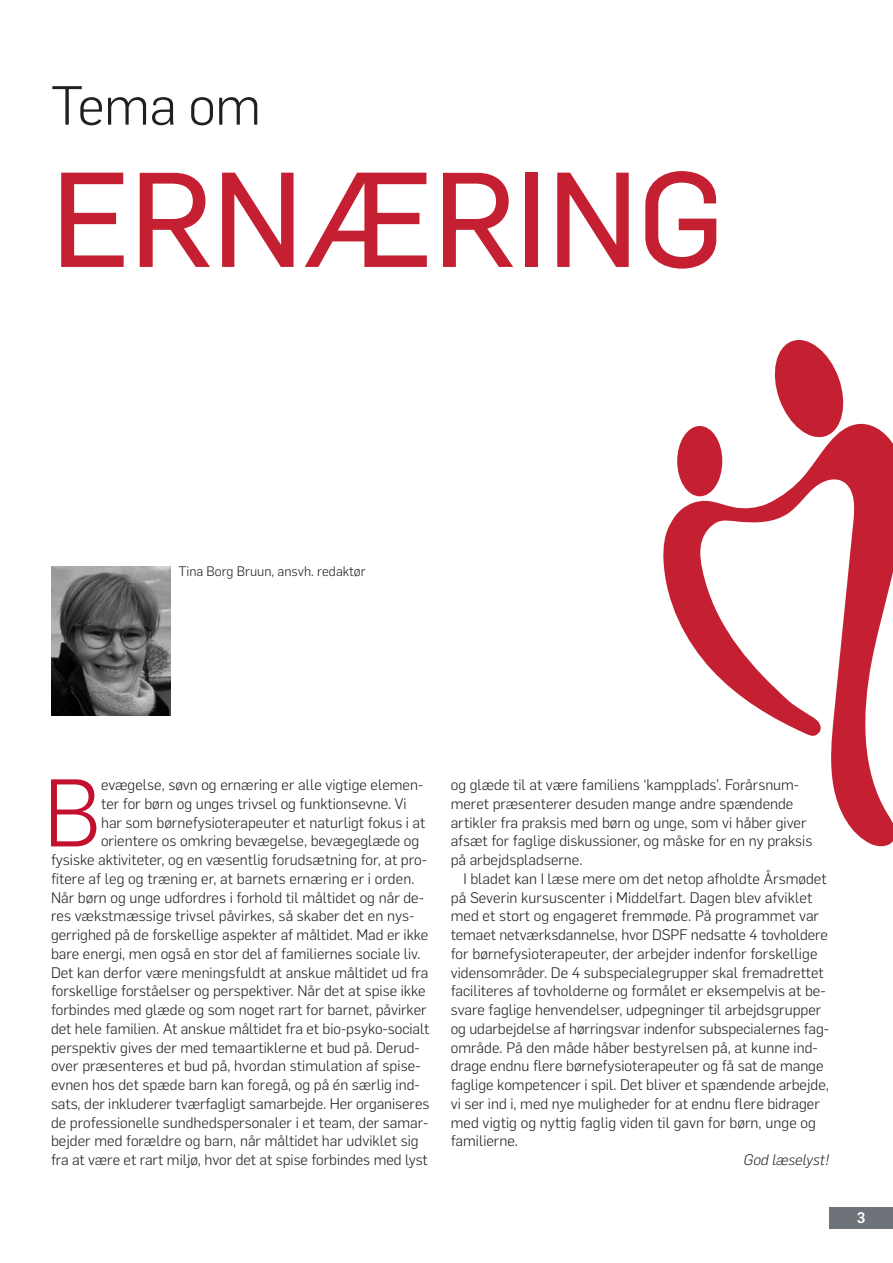
<style>
.page{position:relative;width:893px;height:1263px;background:#fff}
.page>*{position:absolute;margin:0;border:0;box-sizing:border-box;transform-origin:0 0}
.t1{font:132px "Flama Basic";letter-spacing:-.01em;color:#c42032}
.t2{font:300 93.9px "Flama";color:#c3102e}
.t3{font:300 54px "Flama";letter-spacing:-.01em;color:#231f20}
.t4{font:300 15px/18.8px "Flama";color:#231f20}
.t5{font:italic 300 15px "Flama";color:#231f20}
.t6{font:500 15px "Flama";color:#fff}
.t7{font:300 13.5px "Flama";color:#231f20}
</style>
<div class="page">
<div style="left:829px;top:1208px;width:64px;height:21px;background:#6d7379"></div>
<img style="left:51px;top:567px;width:119px;height:148px">
<svg style="left:774px;top:340px;width:70px;height:83px"></svg>
<svg style="left:663px;top:423px;width:230px;height:424px"></svg>
<h3 class="t3" style="left:51px;top:69px;width:212px">Tema om</h3>
<h1 class="t1" style="left:51px;top:128px;width:675px">ERNÆRING</h1>
<p class="t7" style="left:179px;top:562px;width:189px">Tina Borg Bruun, ansvh. redaktør</p>
<h2 class="t2" style="left:43px;top:750px;width:59px">B</h2>
<p class="t4" style="left:101px;top:775px;width:324px">evægelse, søvn og ernæring er alle vigtige elemen-</p>
<p class="t4" style="left:101px;top:793px;width:307px">ter for børn og unges trivsel og funktionsevne. Vi</p>
<p class="t4" style="left:101px;top:812px;width:326px">har som børnefysioterapeuter et naturligt fokus i at</p>
<p class="t4" style="left:101px;top:831px;width:320px">orientere os omkring bevægelse, bevægeglæde og</p>
<p class="t4" style="left:51px;top:850px;width:378px">fysiske aktiviteter, og en væsentlig forudsætning for, at pro-</p>
<p class="t4" style="left:51px;top:868px;width:365px">fitere af leg og træning er, at barnets ernæring er i orden.</p>
<p class="t4" style="left:51px;top:887px;width:375px">Når børn og unge udfordres i forhold til måltidet og når de-</p>
<p class="t4" style="left:51px;top:906px;width:365px">res vækstmæssige trivsel påvirkes, så skaber det en nys-</p>
<p class="t4" style="left:51px;top:925px;width:379px">gerrighed på de forskellige aspekter af måltidet. Mad er ikke</p>
<p class="t4" style="left:51px;top:943px;width:371px">bare energi, men også en stor del af familiernes sociale liv.</p>
<p class="t4" style="left:51px;top:962px;width:379px">Det kan derfor være meningsfuldt at anskue måltidet ud fra</p>
<p class="t4" style="left:51px;top:981px;width:376px">forskellige forståelser og perspektiver. Når det at spise ikke</p>
<p class="t4" style="left:51px;top:1000px;width:377px">forbindes med glæde og som noget rart for barnet, påvirker</p>
<p class="t4" style="left:51px;top:1018px;width:380px">det hele familien. At anskue måltidet fra et bio-psyko-socialt</p>
<p class="t4" style="left:51px;top:1037px;width:369px">perspektiv gives der med temaartiklerne et bud på. Derud-</p>
<p class="t4" style="left:51px;top:1056px;width:371px">over præsenteres et bud på, hvordan stimulation af spise-</p>
<p class="t4" style="left:51px;top:1075px;width:370px">evnen hos det spæde barn kan foregå, og på én særlig ind-</p>
<p class="t4" style="left:51px;top:1093px;width:380px">sats, der inkluderer tværfagligt samarbejde. Her organiseres</p>
<p class="t4" style="left:51px;top:1112px;width:379px">de professionelle sundhedspersonaler i et team, der samar-</p>
<p class="t4" style="left:51px;top:1131px;width:369px">bejder med forældre og barn, når måltidet har udviklet sig</p>
<p class="t4" style="left:51px;top:1150px;width:378px">fra at være et rart miljø, hvor det at spise forbindes med lyst</p>
<p class="t4" style="left:451px;top:775px;width:363px">og glæde til at være familiens ‘kampplads’. Forårsnum&shy;meret præsenterer desuden mange andre spændende artikler fra praksis med børn og unge, som vi håber giver afsæt for faglige diskussioner, og måske for en ny praksis på arbejdspladserne.</p>
<p class="t4" style="left:451px;top:868px;width:380px;text-indent:13px">I bladet kan I læse mere om det netop afholdte Årsmødet på Severin kursuscenter i Middelfart. Dagen blev afviklet med et stort og engageret fremmøde. På programmet var temaet netværksdannelse, hvor DSPF nedsatte 4 tovholdere for børnefysioterapeuter, der arbejder indenfor forskellige vidensområder. De 4 subspecialegrupper skal fremadrettet faciliteres af tovholderne og formålet er eksempelvis at be&shy;svare faglige henvendelser, udpegninger til arbejdsgrupper og udarbejdelse af hørringsvar indenfor subspecialernes fag&shy;område. På den måde håber bestyrelsen på, at kunne ind&shy;drage endnu flere børnefysioterapeuter og få sat de mange faglige kompetencer i spil. Det bliver et spændende arbejde, vi ser ind i, med nye muligheder for at endnu flere bidrager med vigtig og nyttig faglig viden til gavn for børn, unge og familierne.</p>
<p class="t5" style="left:744px;top:1150px;width:87px">God læselyst!</p>
<p class="t6" style="left:857px;top:1207px;width:10px">3</p>
</div>
